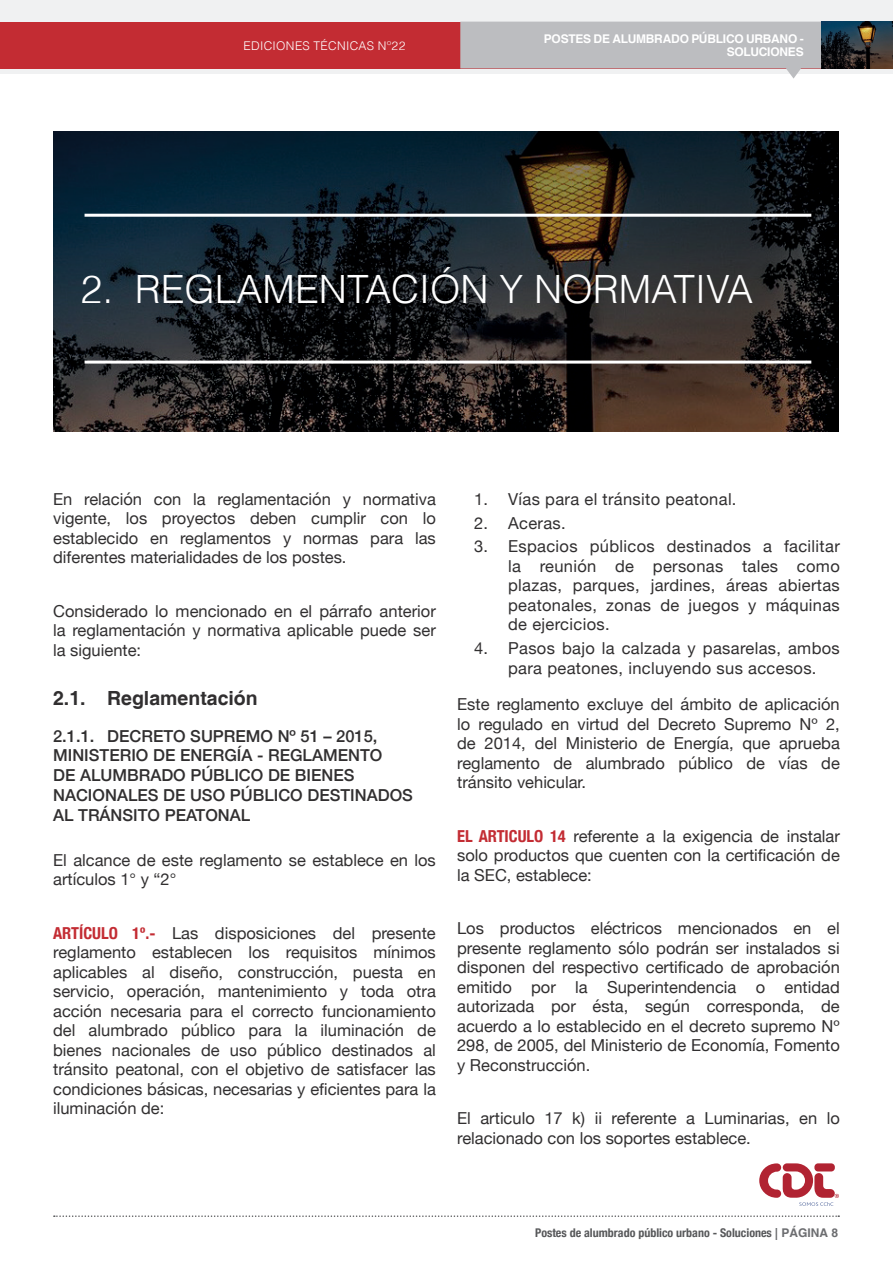
<style>
.page{position:relative;width:893px;height:1263px;background:#fff}
.page>*{position:absolute;margin:0;border:0;box-sizing:border-box;transform-origin:0 0}
.t1{font:300 39px "Helvetica";color:#fff}
.t2{font:700 19.5px "Helvetica";color:#312f30}
.t3{font:16.5px/19.5px "Helvetica Neue";color:#312f30;text-align:justify}
.t4{font:500 16.5px/19.8px "Helvetica Neue";color:#312f30}
.t5{font:16.5px/19.5px "Helvetica Neue";letter-spacing:.02em;color:#312f30}
.t6{font:700 condensed 12px "Helvetica Neue";color:#57585a}
.t7{font:700 12px/13.5px "Helvetica";letter-spacing:-.02em;color:#fff;text-align:right}
.t8{font:300 12px "Helvetica";letter-spacing:.025em;color:#fff}
.s1{font-weight:700;font-stretch:condensed;color:#c32c33}
.s2{font-family:"Helvetica";font-stretch:normal;color:#6c6d70}
</style>
<div class="page">
<svg style="left:54px;top:1215px;width:785px;height:2px"></svg>
<svg style="left:759px;top:1163px;width:80px;height:43px"></svg>
<div style="left:814px;top:1163px;width:21px;height:8px;background:#b12332;border-radius:4px"></div>
<div style="left:0;top:0;width:893px;height:74px;background:#f0f1f2"></div>
<div style="left:0;top:22px;width:887px;height:46px;background:#c32c33"></div>
<svg style="left:460px;top:22px;width:427px;height:57px"></svg>
<svg style="left:53px;top:131px;width:785px;height:300px;background:#1e2326"></svg>
<hr style="left:85px;top:214px;width:726px;height:3px;background:#fff">
<hr style="left:85px;top:361px;width:726px;height:3px;background:#fff">
<img style="left:822px;top:22px;width:71px;height:46px">
<p class="t8" style="left:244px;top:38px;width:163px">EDICIONES TÉCNICAS Nº22</p>
<p class="t7" style="left:544px;top:32px;width:261px">POSTES DE ALUMBRADO PÚBLICO URBANO -<br>SOLUCIONES</p>
<h1 class="t1" style="left:81px;top:264px;width:674px">2. REGLAMENTACIÓN Y NORMATIVA</h1>
<p class="t3" style="left:53px;top:490px;width:384px">En relación con la reglamentación y normativa vigente, los proyectos deben cumplir con lo establecido en reglamentos y normas para las diferentes materialidades de los postes.</p>
<p class="t3" style="left:53px;top:602px;width:384px">Considerado lo mencionado en el párrafo anterior la reglamentación y normativa aplicable puede ser la siguiente:</p>
<p class="t2" style="left:53px;top:686px;width:206px">2.1. Reglamentación</p>
<p class="t4" style="left:53px;top:724px;width:361px">2.1.1. DECRETO SUPREMO Nº 51 – 2015,<br>MINISTERIO DE ENERGÍA - REGLAMENTO<br>DE ALUMBRADO PÚBLICO DE BIENES<br>NACIONALES DE USO PÚBLICO DESTINADOS<br>AL TRÁNSITO PEATONAL</p>
<p class="t3" style="left:53px;top:851px;width:384px">El alcance de este reglamento se establece en los artículos 1° y “2°</p>
<p class="t3" style="left:53px;top:924px;width:384px"><span class="s1">ARTÍCULO 1º.-</span> Las disposiciones del presente reglamento establecen los requisitos mínimos aplicables al diseño, construcción, puesta en servicio, operación, mantenimiento y toda otra acción necesaria para el correcto funcionamiento del alumbrado público para la iluminación de bienes nacionales de uso público destinados al tránsito peatonal, con el objetivo de satisfacer las condiciones básicas, necesarias y eficientes para la iluminación de:</p>
<p class="t5" style="left:474px;top:490px;width:264px">1. Vías para el tránsito peatonal.</p>
<p class="t3" style="left:474px;top:514px;width:93px">2. Aceras.</p>
<p class="t3" style="left:508px;top:538px;width:333px;text-indent:-34px">3. Espacios públicos destinados a facilitar la reunión de personas tales como plazas, parques, jardines, áreas abiertas peatonales, zonas de juegos y máquinas de ejercicios.</p>
<p class="t5" style="left:508px;top:639px;width:333px;text-indent:-34px">4. Pasos bajo la calzada y pasarelas, ambos para peatones, incluyendo sus accesos.</p>
<p class="t3" style="left:457px;top:695px;width:384px">Este reglamento excluye del ámbito de aplicación lo regulado en virtud del Decreto Supremo Nº 2, de 2014, del Ministerio de Energía, que aprueba reglamento de alumbrado público de vías de tránsito vehicular.</p>
<p class="t3" style="left:457px;top:827px;width:384px"><span class="s1">EL ARTICULO 14</span> referente a la exigencia de instalar solo productos que cuenten con la certificación de la SEC, establece:</p>
<p class="t3" style="left:457px;top:919px;width:384px">Los productos eléctricos mencionados en el presente reglamento sólo podrán ser instalados si disponen del respectivo certificado de aprobación emitido por la Superintendencia o entidad autorizada por ésta, según corresponda, de acuerdo a lo establecido en el decreto supremo Nº 298, de 2005, del Ministerio de Economía, Fomento y Reconstrucción.</p>
<p class="t3" style="left:457px;top:1109px;width:384px">El articulo 17 k) ii referente a Luminarias, en lo relacionado con los soportes establece.</p>
<p class="t6" style="left:535px;top:1223px;width:305px">Postes de alumbrado público urbano - Soluciones <span class="s2">| PÁGINA 8</span></p>
</div>
